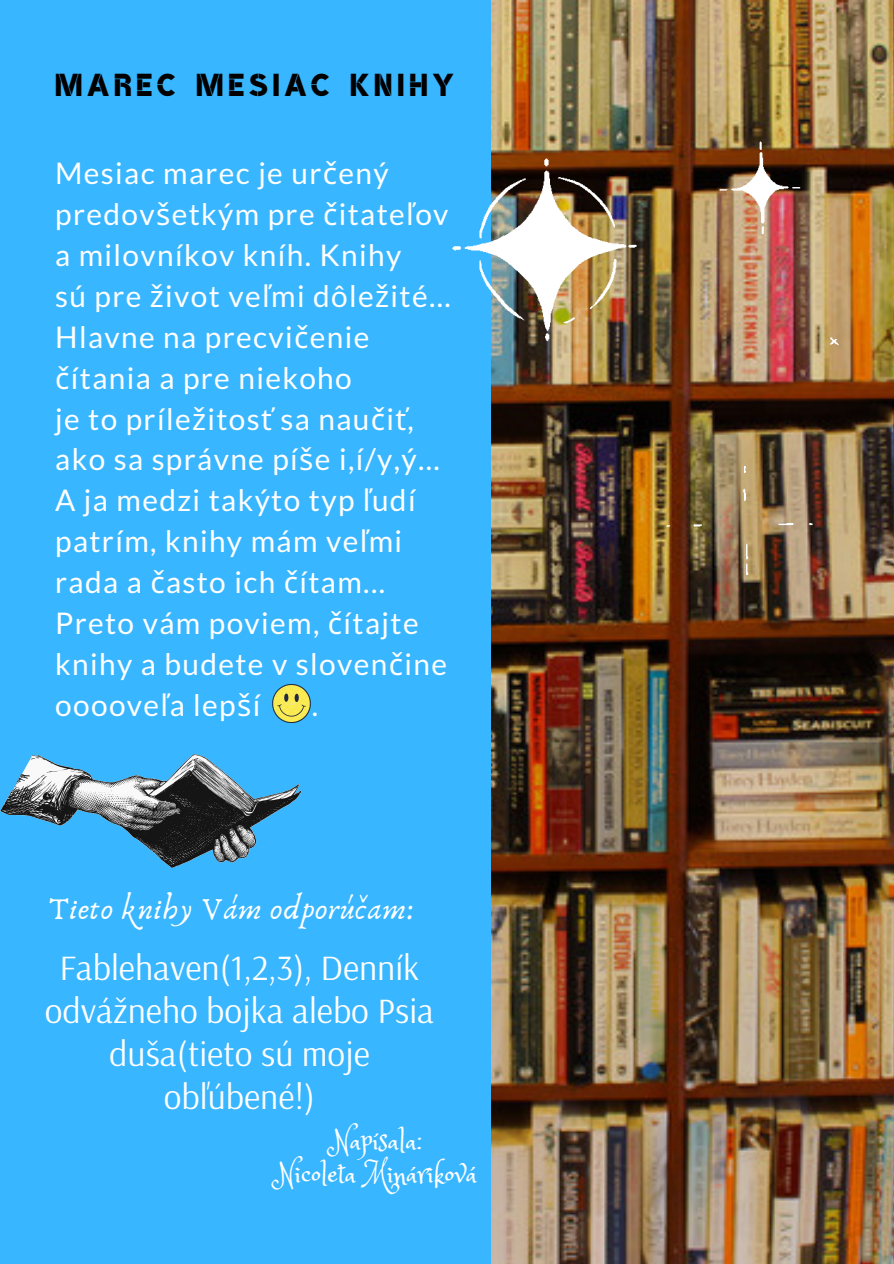
<style>
.page{position:relative;width:894px;height:1264px;background:#fff}
.page>*{position:absolute;margin:0;border:0;box-sizing:border-box;transform-origin:0 0}
.t1{font:43.35px "Brosh K";letter-spacing:.12em;color:#000}
.t2{font:35.4px/42.8px "Arsenal";color:#fff;text-align:center}
.t3{font:31.5px "Anaktoria";letter-spacing:.025em;color:#fff}
.t4{font:29.85px/41px "Lato";letter-spacing:.045em;color:#fff}
.t5{font:29.25px/33.3px "Princess Sofia";color:#fff;text-align:center}
.s1{font-family:"Noto Sans"}
</style>
<div class="page">
<div style="left:0;top:0;width:893px;height:1263px;background:#38b6ff"></div>
<img style="left:491px;top:0;width:402px;height:1263px">
<img style="left:452px;top:121px;width:441px;height:483px">
<svg style="left:0;top:754px;width:301px;height:113px"></svg>
<img style="left:272px;top:684px;width:38px;height:38px">
<h1 class="t1" style="left:55px;top:65px;width:400px">MAREC MESIAC KNIHY</h1>
<p class="t4" style="left:55px;top:152px;width:397px">Mesiac marec je ur<span class="s1">č</span>ený predov<span class="s1">š</span>etkým pre <span class="s1">č</span>itate<span class="s1">ľ</span>ov a milovníkov kníh. Knihy<br>sú pre <span class="s1">ž</span>ivot ve<span class="s1">ľ</span>mi dôle<span class="s1">ž</span>ité...<br>Hlavne na precvi<span class="s1">č</span>enie <span class="s1">č</span>ítania a pre niekoho<br>je to príle<span class="s1">ž</span>itos<span class="s1">ť</span> sa nau<span class="s1">č</span>i<span class="s1">ť</span>, ako sa správne pí<span class="s1">š</span>e i,í/y,ý...<br>A ja medzi takýto typ <span class="s1">ľ</span>udí patrím, knihy mám ve<span class="s1">ľ</span>mi rada a <span class="s1">č</span>asto ich <span class="s1">č</span>ítam...<br>Preto vám poviem, <span class="s1">č</span>ítajte knihy a budete v sloven<span class="s1">č</span>ine oooove<span class="s1">ľ</span>a lep<span class="s1">š</span>í</p>
<p class="t4" style="left:311px;top:684px;width:8px">.</p>
<p class="t3" style="left:49px;top:889px;width:367px">Tieto knihy Vám odporúčam:</p>
<p class="t2" style="left:45px;top:945px;width:391px">Fablehaven(1,2,3), Denník odvážneho bojka alebo Psia duša(tieto sú moje obľúbené!)</p>
<p class="t5" style="left:277px;top:1122px;width:202px">Napísala:<br>Nicoleta Mináriková</p>
</div>
